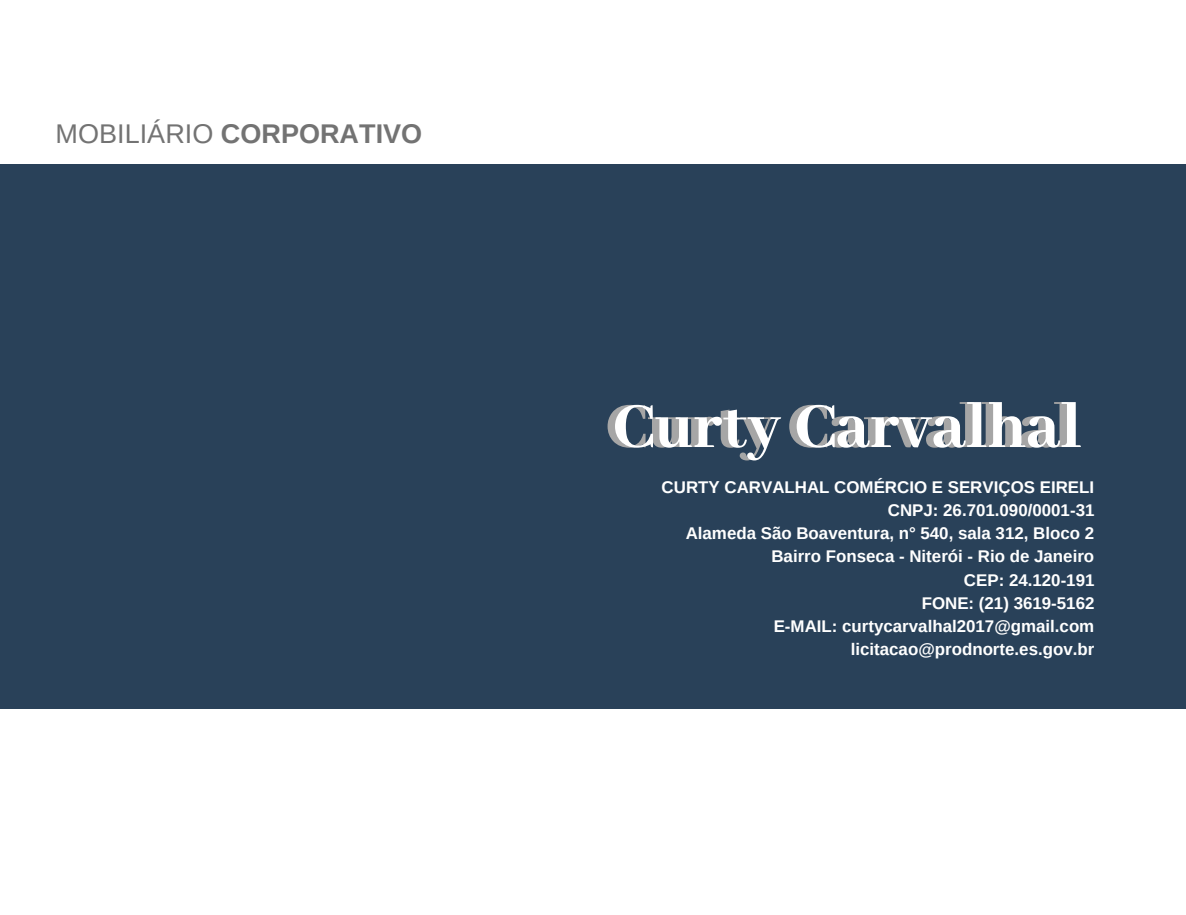
<style>
.page{position:relative;width:1186px;height:915px;background:#fff}
.page>*{position:absolute;margin:0;border:0;box-sizing:border-box;transform-origin:0 0}
.t1{font:800 70.8px "Abhaya Libre";color:#fff}
.t2{font:700 27px "Arimo";color:#737373}
.t3{font:700 16.95px "Arimo";color:#fff}
.s1{font-weight:400}
</style>
<div class="page">
<div style="left:0;top:164px;width:1185px;height:544px;background:#294159"></div>
<p class="t2" style="left:56px;top:118px;width:368px"><span class="s1">MOBILIÁRIO</span> CORPORATIVO</p>
<p class="t1" style="left:613px;top:387px;width:471px">Curty Carvalhal</p>
<p class="t3" style="left:661px;top:477px;width:434px">CURTY CARVALHAL COMÉRCIO E SERVIÇOS EIRELI</p>
<p class="t3" style="left:888px;top:500px;width:208px">CNPJ: 26.701.090/0001-31</p>
<p class="t3" style="left:686px;top:523px;width:410px">Alameda São Boaventura, n° 540, sala 312, Bloco 2</p>
<p class="t3" style="left:771px;top:547px;width:324px">Bairro Fonseca - Niterói - Rio de Janeiro</p>
<p class="t3" style="left:964px;top:570px;width:132px">CEP: 24.120-191</p>
<p class="t3" style="left:922px;top:593px;width:174px">FONE: (21) 3619-5162</p>
<p class="t3" style="left:774px;top:616px;width:322px">E-MAIL: curtycarvalhal2017@gmail.com</p>
<p class="t3" style="left:851px;top:640px;width:245px">licitacao@prodnorte.es.gov.br</p>
</div>
